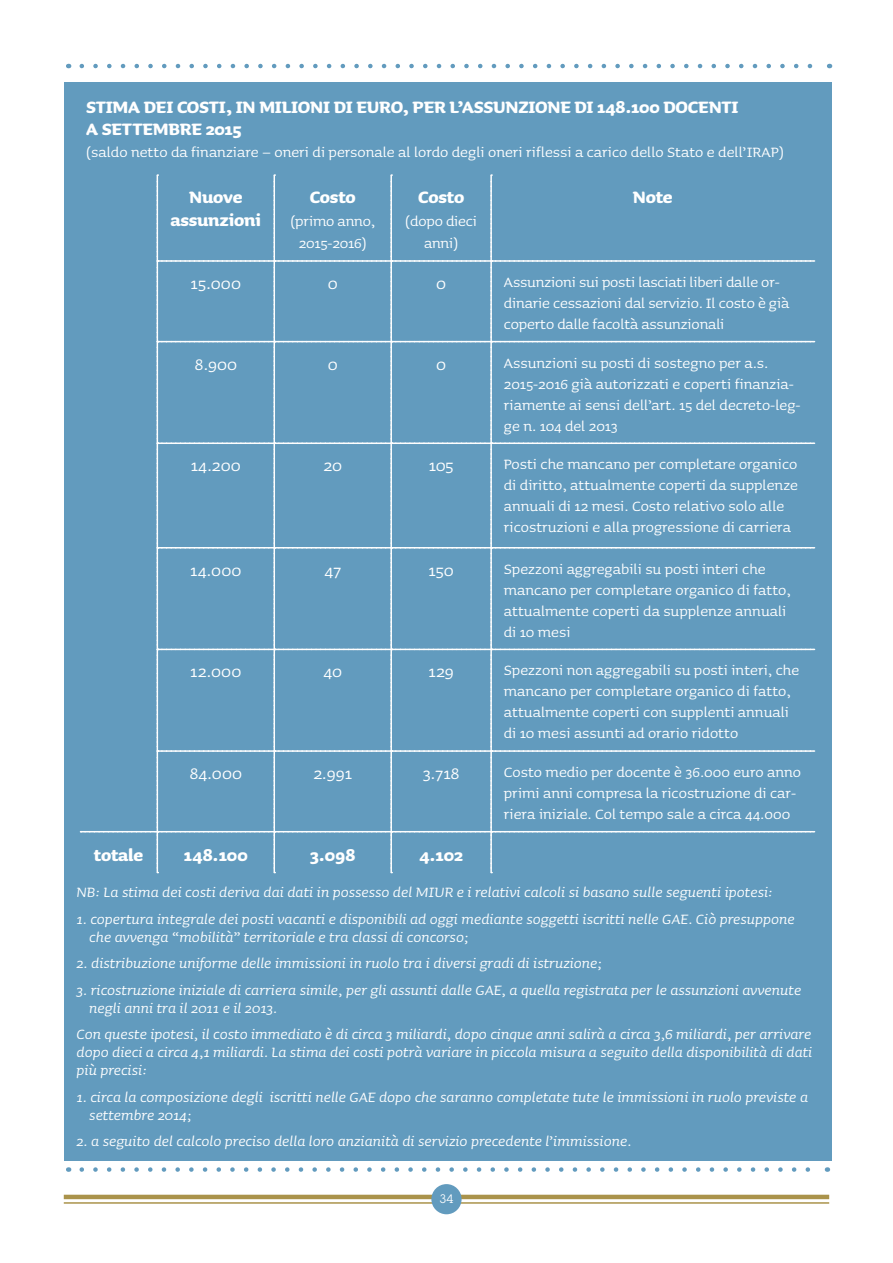
<style>
.page{position:relative;width:893px;height:1263px;background:#fff}
.page>*{position:absolute;margin:0;border:0;box-sizing:border-box;transform-origin:0 0}
.t1{font:700 21px/22.5px "Sauna";letter-spacing:-.01em;color:#fff;text-align:center}
.t2{font:21px "Sauna";color:#fff}
.t3{font:18px/21px "Sauna";color:#fff}
.testo_box{font:italic 18px/18px "Sauna";color:#fff}
.t4{font:12px "Lubalin Graph";color:#fff}
</style>
<div class="page">
<div style="left:64px;top:83px;width:767px;height:1078px;background:#629bbe"></div>
<svg style="left:82px;top:64px;width:731px;height:4px"></svg>
<svg style="left:82px;top:1167px;width:728px;height:5px"></svg>
<hr style="left:64px;top:1195px;width:765px;height:4px;background:#aa934b">
<hr style="left:64px;top:1202px;width:765px;height:2px;background:#aa934b">
<svg style="left:80px;top:174px;width:735px;height:699px"></svg>
<div style="left:431px;top:1184px;width:31px;height:30px;background:#629bbe;border-radius:50%"></div>
<p class="t1" style="left:86px;top:96px;width:654px;text-align:left">STIMA DEI COSTI, IN MILIONI DI EURO, PER L’ASSUNZIONE DI 148.100 DOCENTI<br>A SETTEMBRE 2015</p>
<p class="t3" style="left:86px;top:142px;width:699px">(saldo netto da finanziare – oneri di personale al lordo degli oneri riflessi a carico dello Stato e dell’IRAP)</p>
<p class="t1" style="left:170px;top:186px;width:92px">Nuove assunzioni</p>
<p class="t1" style="left:310px;top:186px;width:48px">Costo</p>
<p class="t3" style="left:290px;top:210px;width:86px;line-height:22.5px;text-align:center">(primo anno,<br>2015-2016)</p>
<p class="t1" style="left:418px;top:186px;width:48px">Costo</p>
<p class="t3" style="left:405px;top:210px;width:73px;line-height:22.5px;text-align:center">(dopo dieci anni)</p>
<p class="t1" style="left:633px;top:186px;width:41px">Note</p>
<p class="t2" style="left:191px;top:272px;width:52px">15.000</p>
<p class="t2" style="left:328px;top:272px;width:11px">0</p>
<p class="t2" style="left:436px;top:272px;width:11px">0</p>
<p class="t3" style="left:504px;top:271px;width:287px">Assunzioni sui posti lasciati liberi dalle or&shy;dinarie cessazioni dal servizio. Il costo è già coperto dalle facoltà assunzionali</p>
<p class="t2" style="left:194px;top:353px;width:44px">8.900</p>
<p class="t2" style="left:328px;top:353px;width:11px">0</p>
<p class="t2" style="left:436px;top:353px;width:11px">0</p>
<p class="t3" style="left:504px;top:352px;width:298px">Assunzioni su posti di sostegno per a.s.<br>2015-2016 già autorizzati e coperti finanzia&shy;riamente ai sensi dell’art. 15 del decreto-leg&shy;ge n. 104 del 2013</p>
<p class="t2" style="left:191px;top:454px;width:51px">14.200</p>
<p class="t2" style="left:323px;top:454px;width:20px">20</p>
<p class="t2" style="left:429px;top:454px;width:26px">105</p>
<p class="t3" style="left:504px;top:454px;width:296px">Posti che mancano per completare organico di diritto, attualmente coperti da supplenze annuali di 12 mesi. Costo relativo solo alle ricostruzioni e alla progressione di carriera</p>
<p class="t2" style="left:190px;top:559px;width:53px">14.000</p>
<p class="t2" style="left:324px;top:559px;width:18px">47</p>
<p class="t2" style="left:428px;top:559px;width:27px">150</p>
<p class="t3" style="left:504px;top:558px;width:288px">Spezzoni aggregabili su posti interi che mancano per completare organico di fatto, attualmente coperti da supplenze annuali di 10 mesi</p>
<p class="t2" style="left:190px;top:660px;width:52px">12.000</p>
<p class="t2" style="left:323px;top:660px;width:20px">40</p>
<p class="t2" style="left:429px;top:660px;width:27px">129</p>
<p class="t3" style="left:504px;top:660px;width:297px">Spezzoni non aggregabili su posti interi, che mancano per completare organico di fatto, attualmente coperti con supplenti annuali di 10 mesi assunti ad orario ridotto</p>
<p class="t2" style="left:189px;top:762px;width:54px">84.000</p>
<p class="t2" style="left:313px;top:762px;width:40px">2.991</p>
<p class="t2" style="left:423px;top:762px;width:39px">3.718</p>
<p class="t3" style="left:504px;top:761px;width:299px">Costo medio per docente è 36.000 euro anno primi anni compresa la ricostruzione di car&shy;riera iniziale. Col tempo sale a circa 44.000</p>
<p class="t1" style="left:94px;top:843px;width:51px">totale</p>
<p class="t1" style="left:184px;top:843px;width:65px">148.100</p>
<p class="t1" style="left:310px;top:843px;width:47px">3.098</p>
<p class="t1" style="left:419px;top:843px;width:45px">4.102</p>
<p class="testo_box" style="left:77px;top:883px;width:698px">NB: La stima dei costi deriva dai dati in possesso del MIUR e i relativi calcoli si basano sulle seguenti ipotesi:</p>
<p class="testo_box" style="left:89px;top:909px;width:707px;text-indent:-13px">1. copertura integrale dei posti vacanti e disponibili ad oggi mediante soggetti iscritti nelle GAE. Ciò presuppone che avvenga “mobilità” territoriale e tra classi di concorso;</p>
<p class="testo_box" style="left:77px;top:954px;width:527px">2. distribuzione uniforme delle immissioni in ruolo tra i diversi gradi di istruzione;</p>
<p class="testo_box" style="left:89px;top:980px;width:713px;text-indent:-13px">3. ricostruzione iniziale di carriera simile, per gli assunti dalle GAE, a quella registrata per le assunzioni avvenute negli anni tra il 2011 e il 2013.</p>
<p class="testo_box" style="left:77px;top:1025px;width:737px;text-align:justify">Con queste ipotesi, il costo immediato è di circa 3 miliardi, dopo cinque anni salirà a circa 3,6 miliardi, per arrivare dopo dieci a circa 4,1 miliardi. La stima dei costi potrà variare in piccola misura a seguito della disponibilità di dati più precisi:</p>
<p class="testo_box" style="left:89px;top:1087px;width:720px;text-indent:-13px">1. circa la composizione degli iscritti nelle GAE dopo che saranno completate tute le immissioni in ruolo previste a settembre 2014;</p>
<p class="testo_box" style="left:77px;top:1132px;width:556px">2. a seguito del calcolo preciso della loro anzianità di servizio precedente l’immissione.</p>
<p class="t4" style="left:439px;top:1192px;width:15px">34</p>
</div>
